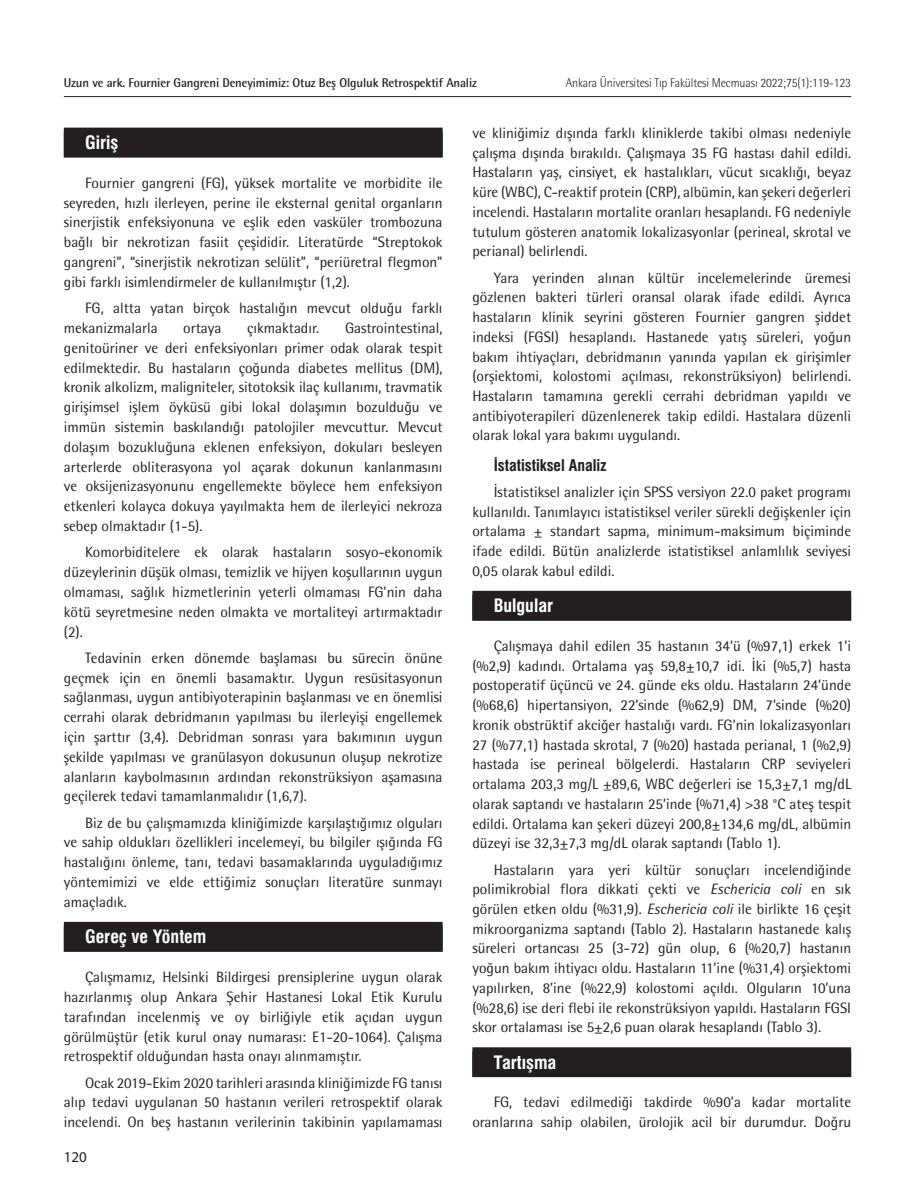
<style>
.page{position:relative;width:915px;height:1191px;background:#fff}
.page>*{position:absolute;margin:0;border:0;box-sizing:border-box;transform-origin:0 0}
.ANA_BASLIK{font:18px "Swiss Condensed Bold Tr";color:#fff}
.ARA_BASLIK{font:15.75px "Swiss Condensed Bold Tr";color:#231f20}
.YAZI{font:15px/19.8px "Rotis Semi Sans Std";color:#231f20;text-align:justify}
.t1{font:15px "Myriad Pro";color:#231f20}
.t2{font:700 12.75px "Rotis Semi Sans Std";letter-spacing:-.01em;color:#231f20}
.t3{font:300 12.75px "Rotis Semi Sans Std";letter-spacing:-.01em;color:#231f20;scale:.95 1}
.s1{font-style:italic}
</style>
<div class="page">
<hr style="left:64px;top:96px;width:786px;height:1px;background:#231f20">
<div style="left:64px;top:128px;width:378px;height:29px;background:#231f20"></div>
<div style="left:64px;top:922px;width:378px;height:29px;background:#231f20"></div>
<div style="left:472px;top:591px;width:378px;height:29px;background:#231f20"></div>
<div style="left:472px;top:1047px;width:378px;height:30px;background:#231f20"></div>
<p class="t2" style="left:64px;top:75px;width:414px">Uzun ve ark. Fournier Gangreni Deneyimimiz: Otuz Beş Olguluk Retrospektif Analiz</p>
<p class="t3" style="left:565px;top:75px;width:302px">Ankara Üniversitesi Tıp Fakültesi Mecmuası 2022;75(1):119-123</p>
<p class="ANA_BASLIK" style="left:85px;top:132px;width:35px">Giriş</p>
<p class="YAZI" style="left:64px;top:173px;width:380px;text-indent:21px">Fournier gangreni (FG), yüksek mortalite ve morbidite ile seyreden, hızlı ilerleyen, perine ile eksternal genital organların sinerjistik enfeksiyonuna ve eşlik eden vasküler trombozuna bağlı bir nekrotizan fasiit çeşididir. Literatürde “Streptokok gangreni”, “sinerjistik nekrotizan selülit”, “periüretral flegmon” gibi farklı isimlendirmeler de kullanılmıştır (1,2).</p>
<p class="YAZI" style="left:64px;top:298px;width:380px;text-indent:21px">FG, altta yatan birçok hastalığın mevcut olduğu farklı mekanizmalarla</p>
<p class="YAZI" style="left:64px;top:318px;width:380px;text-indent:281px">Gastrointestinal, genitoüriner ve deri enfeksiyonları primer odak olarak tespit edilmektedir. Bu hastaların çoğunda diabetes mellitus (DM), kronik alkolizm, maligniteler, sitotoksik ilaç kullanımı, travmatik girişimsel işlem öyküsü gibi lokal dolaşımın bozulduğu ve immün sistemin baskılandığı patolojiler mevcuttur. Mevcut dolaşım bozukluğuna eklenen enfeksiyon, dokuları besleyen arterlerde obliterasyona yol açarak dokunun kanlanmasını ve oksijenizasyonunu engellemekte böylece hem enfeksiyon etkenleri kolayca dokuya yayılmakta hem de ilerleyici nekroza sebep olmaktadır (1-5).</p>
<p class="YAZI" style="left:64px;top:542px;width:380px;text-indent:21px">Komorbiditelere ek olarak hastaların sosyo-ekonomik düzeylerinin düşük olması, temizlik ve hijyen koşullarının uygun olmaması, sağlık hizmetlerinin yeterli olmaması FG’nin daha kötü seyretmesine neden olmakta ve mortaliteyi artırmaktadır (2).</p>
<p class="YAZI" style="left:64px;top:647px;width:380px;text-indent:21px">Tedavinin erken dönemde başlaması bu sürecin önüne geçmek için en önemli basamaktır. Uygun resüsitasyonun sağlanması, uygun antibiyoterapinin başlanması ve en önemlisi cerrahi olarak debridmanın yapılması bu ilerleyişi engellemek için şarttır (3,4). Debridman sonrası yara bakımının uygun şekilde yapılması ve granülasyon dokusunun oluşup nekrotize alanların kaybolmasının ardından rekonstrüksiyon aşamasına geçilerek tedavi tamamlanmalıdır (1,6,7).</p>
<p class="YAZI" style="left:64px;top:812px;width:380px;text-indent:21px">Biz de bu çalışmamızda kliniğimizde karşılaştığımız olguları ve sahip oldukları özellikleri incelemeyi, bu bilgiler ışığında FG hastalığını önleme, tanı, tedavi basamaklarında uyguladığımız yöntemimizi ve elde ettiğimiz sonuçları literatüre sunmayı amaçladık.</p>
<p class="ANA_BASLIK" style="left:85px;top:926px;width:123px">Gereç ve Yöntem</p>
<p class="YAZI" style="left:64px;top:967px;width:380px;text-indent:21px">Çalışmamız, Helsinki Bildirgesi prensiplerine uygun olarak hazırlanmış olup Ankara Şehir Hastanesi Lokal Etik Kurulu tarafından incelenmiş ve oy birliğiyle etik açıdan uygun görülmüştür (etik kurul onay numarası: E1-20-1064). Çalışma retrospektif olduğundan hasta onayı alınmamıştır.</p>
<p class="YAZI" style="left:64px;top:1072px;width:380px;text-indent:21px">Ocak 2019-Ekim 2020 tarihleri arasında kliniğimizde FG tanısı alıp tedavi uygulanan 50 hastanın verileri retrospektif olarak incelendi. On beş hastanın verilerinin takibinin yapılamaması</p>
<p class="YAZI" style="left:183px;top:318px;width:40px">ortaya</p>
<p class="YAZI" style="left:247px;top:318px;width:74px">çıkmaktadır.</p>
<p class="t1" style="left:64px;top:1147px;width:25px">120</p>
<p class="YAZI" style="left:472px;top:123px;width:380px">ve kliniğimiz dışında farklı kliniklerde takibi olması nedeniyle çalışma dışında bırakıldı. Çalışmaya 35 FG hastası dahil edildi.<br>Hastaların yaş, cinsiyet, ek hastalıkları, vücut sıcaklığı, beyaz küre (WBC), C-reaktif protein (CRP), albümin, kan şekeri değerleri incelendi. Hastaların mortalite oranları hesaplandı. FG nedeniyle tutulum gösteren anatomik lokalizasyonlar (perineal, skrotal ve perianal) belirlendi.</p>
<p class="YAZI" style="left:472px;top:267px;width:380px;text-indent:21px">Yara yerinden alınan kültür incelemelerinde üremesi gözlenen bakteri türleri oransal olarak ifade edildi. Ayrıca hastaların klinik seyrini gösteren Fournier gangren şiddet indeksi (FGSI) hesaplandı. Hastanede yatış süreleri, yoğun bakım ihtiyaçları, debridmanın yanında yapılan ek girişimler (orşiektomi, kolostomi açılması, rekonstrüksiyon) belirlendi.<br>Hastaların tamamına gerekli cerrahi debridman yapıldı ve antibiyoterapileri düzenlenerek takip edildi. Hastalara düzenli olarak lokal yara bakımı uygulandı.</p>
<p class="ARA_BASLIK" style="left:493px;top:456px;width:114px">İstatistiksel Analiz</p>
<p class="YAZI" style="left:472px;top:482px;width:380px;text-indent:21px">İstatistiksel analizler için SPSS versiyon 22.0 paket programı kullanıldı. Tanımlayıcı istatistiksel veriler sürekli değişkenler için ortalama ± standart sapma, minimum-maksimum biçiminde ifade edildi. Bütün analizlerde istatistiksel anlamlılık seviyesi 0,05 olarak kabul edildi.</p>
<p class="ANA_BASLIK" style="left:493px;top:595px;width:61px">Bulgular</p>
<p class="YAZI" style="left:472px;top:636px;width:380px;text-indent:21px">Çalışmaya dahil edilen 35 hastanın 34’ü (%97,1) erkek 1’i (%2,9) kadındı. Ortalama yaş 59,8±10,7 idi. İki (%5,7) hasta postoperatif üçüncü ve 24. günde eks oldu. Hastaların 24’ünde (%68,6) hipertansiyon, 22’sinde (%62,9) DM, 7’sinde (%20) kronik obstrüktif akciğer hastalığı vardı. FG’nin lokalizasyonları 27 (%77,1) hastada skrotal, 7 (%20) hastada perianal, 1 (%2,9) hastada ise perineal bölgelerdi. Hastaların CRP seviyeleri ortalama 203,3 mg/L ±89,6, WBC değerleri ise 15,3±7,1 mg/dL olarak saptandı ve hastaların 25’inde (%71,4) &gt;38 °C ateş tespit edildi. Ortalama kan şekeri düzeyi 200,8±134,6 mg/dL, albümin düzeyi ise 32,3±7,3 mg/dL olarak saptandı (Tablo 1).</p>
<p class="YAZI" style="left:472px;top:859px;width:380px;text-indent:21px">Hastaların yara yeri kültür sonuçları incelendiğinde polimikrobial flora dikkati çekti ve <span class="s1">Eschericia coli</span> en sık görülen etken oldu (%31,9). <span class="s1">Eschericia coli</span> ile birlikte 16 çeşit mikroorganizma saptandı (Tablo 2). Hastaların hastanede kalış süreleri ortancası 25 (3-72) gün olup, 6 (%20,7) hastanın yoğun bakım ihtiyacı oldu. Hastaların 11’ine (%31,4) orşiektomi yapılırken, 8’ine (%22,9) kolostomi açıldı. Olguların 10’una (%28,6) ise deri flebi ile rekonstrüksiyon yapıldı. Hastaların FGSI skor ortalaması ise 5±2,6 puan olarak hesaplandı (Tablo 3).</p>
<p class="ANA_BASLIK" style="left:493px;top:1051px;width:64px">Tartışma</p>
<p class="YAZI" style="left:472px;top:1092px;width:380px;text-align:right">FG, tedavi edilmediği takdirde %90’a kadar mortalite oranlarına sahip olabilen, ürolojik acil bir durumdur. Doğru</p>
</div>
